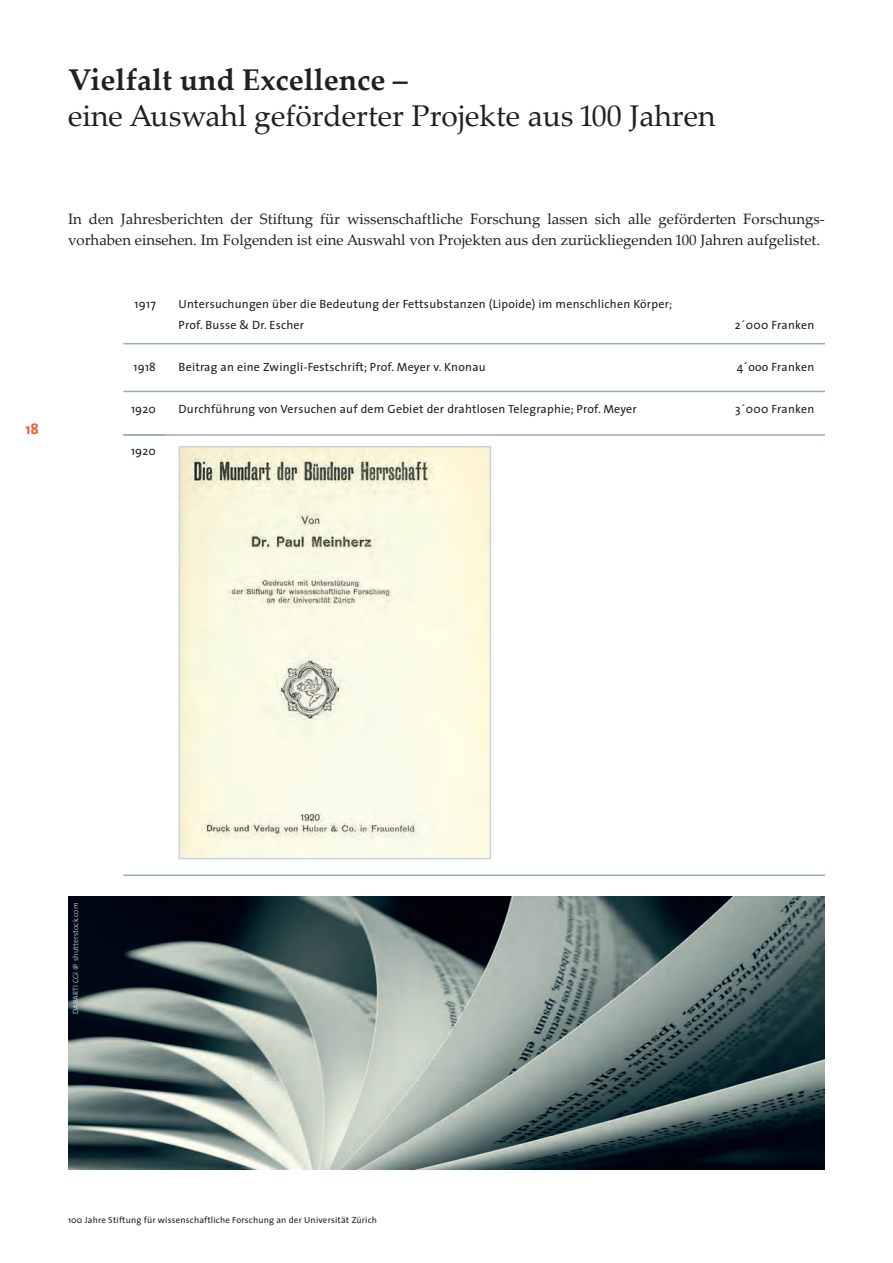
<style>
.page{position:relative;width:893px;height:1263px;background:#fff}
.page>*{position:absolute;margin:0;border:0;box-sizing:border-box;transform-origin:0 0}
.Titel{font:30px/36px "Palatino Linotype";color:#231f20}
.Lauftext_Einzug{font:15px/21px "Palatino Linotype";color:#231f20}
.Pagina_links{font:700 15px "The Sans";color:#f1592f}
.Marginalie{font:12px "The Sans";letter-spacing:.02em;color:#231f20}
.t1{font:9px "The Sans";letter-spacing:.02em;color:#231f20}
.t2{font:300 7.5px "The Sans";letter-spacing:.02em;color:#e2e9ed}
.s1{font-weight:700}
</style>
<div class="page">
<img style="left:182px;top:449px;width:306px;height:407px">
<div style="left:179px;top:446px;width:312px;height:413px;border:2px solid #c7d4db"></div>
<hr style="left:123px;top:343px;width:702px;height:1px;background:#98aeba">
<hr style="left:123px;top:391px;width:702px;height:1px;background:#98aeba">
<hr style="left:123px;top:434px;width:702px;height:2px;background:#98aeba">
<hr style="left:123px;top:874px;width:702px;height:2px;background:#98aeba">
<img style="left:68px;top:896px;width:757px;height:273px">
<p class="Titel" style="left:68px;top:61px;width:649px"><span class="s1">Vielfalt und Excellence –<br></span>eine Auswahl geförderter Projekte aus 100 Jahren</p>
<p class="Pagina_links" style="left:26px;top:417px;width:15px">18</p>
<p class="Lauftext_Einzug" style="left:68px;top:208px;width:758px">In den Jahresberichten der Stiftung für wissenschaftliche Forschung lassen sich alle geförderten Forschungs&shy;vorhaben einsehen. Im Folgenden ist eine Auswahl von Projekten aus den zurückliegenden 100 Jahren aufgelistet.</p>
<p class="Marginalie" style="left:135px;top:294px;width:23px">1917</p>
<p class="Marginalie" style="left:133px;top:357px;width:24px">1918</p>
<p class="Marginalie" style="left:131px;top:399px;width:26px">1920</p>
<p class="Marginalie" style="left:131px;top:441px;width:26px">1920</p>
<p class="Marginalie" style="left:179px;top:294px;width:495px">Untersuchungen über die Bedeutung der Fettsubstanzen (Lipoide) im menschlichen Körper;</p>
<p class="Marginalie" style="left:179px;top:315px;width:127px">Prof. Busse &amp; Dr. Escher</p>
<p class="Marginalie" style="left:179px;top:357px;width:309px">Beitrag an eine Zwingli-Festschrift; Prof. Meyer v. Knonau</p>
<p class="Marginalie" style="left:179px;top:399px;width:460px">Durchführung von Versuchen auf dem Gebiet der drahtlosen Telegraphie; Prof. Meyer</p>
<p class="Marginalie" style="left:735px;top:315px;width:81px">2´000 Franken</p>
<p class="Marginalie" style="left:737px;top:357px;width:79px">4´ooo Franken</p>
<p class="Marginalie" style="left:735px;top:399px;width:81px">3´000 Franken</p>
<p class="t2" style="left:69px;top:1014px;width:112px;rotate:-90deg">DABARTI CGI @ shutterstock.com</p>
<p class="t1" style="left:68px;top:1212px;width:310px">100 Jahre Stiftung für wissenschaftliche Forschung an der Universität Zürich</p>
</div>
